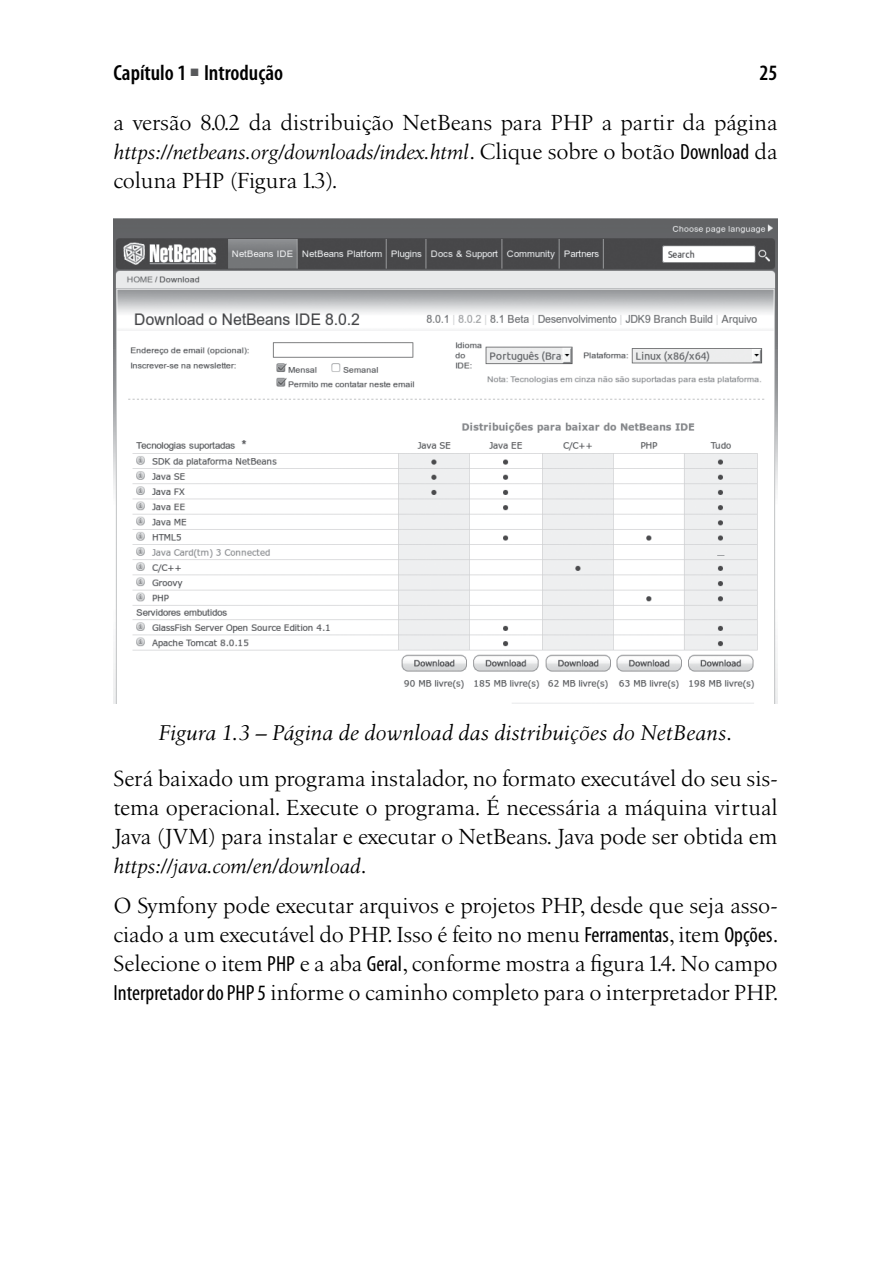
<style>
.page{position:relative;width:891px;height:1276px;background:#fff}
.page>*{position:absolute;margin:0;border:0;box-sizing:border-box;transform-origin:0 0}
.t1{font:22.6px/29px "Birka LT Pro";color:#000;text-align:justify}
.t2{font:italic 22px "Birka LT Pro";letter-spacing:.005em;color:#000}
.t3{font:600 condensed 22px "Myriad Pro";color:#000}
.t4{font:italic 21px "Birka LT Pro";color:#000}
.s1{font-style:normal;font-size:22.6px}
.s2{font-family:"Myriad Pro";font-style:normal;font-stretch:condensed;font-size:22px}
.s3{font-family:"Myriad Pro";font-stretch:condensed;font-size:22px}
</style>
<div class="page">
<img style="left:113px;top:218px;width:664px;height:485px">
<p class="t3" style="left:113px;top:59px;width:171px">Capítulo 1 <sup>■</sup> Introdução</p>
<p class="t3" style="left:759px;top:59px;width:19px">25</p>
<p class="t1" style="left:113px;top:108px;width:665px">a versão 8.0.2 da distribuição NetBeans para PHP a partir da página</p>
<p class="t4" style="left:113px;top:140px;width:665px">https://netbeans.org/downloads/index.html<span class="s1">. Clique sobre o botão</span> <span class="s2">Download</span> <span class="s1">da</span></p>
<p class="t1" style="left:113px;top:166px;width:225px">coluna PHP (Figura 1.3).</p>
<p class="t2" style="left:158px;top:720px;width:575px">Figura 1.3 – Página de download das distribuições do NetBeans.</p>
<p class="t1" style="left:113px;top:764px;width:665px">Será baixado um programa instalador, no formato executável do seu sis&shy;tema operacional. Execute o programa. É necessária a máquina virtual Java (JVM) para instalar e executar o NetBeans. Java pode ser obtida em</p>
<p class="t4" style="left:113px;top:854px;width:254px">https://java.com/en/download<span class="s1">.</span></p>
<p class="t1" style="left:113px;top:891px;width:666px">O Symfony pode executar arquivos e projetos PHP, desde que seja asso&shy;ciado a um executável do PHP. Isso é feito no menu <span class="s3">Ferramentas</span>, item <span class="s3">Opções</span>.<br>Selecione o item <span class="s3">PHP</span> e a aba <span class="s3">Geral</span>, conforme mostra a figura 1.4. No campo <span class="s3">Interpretador do PHP 5</span> informe o caminho completo para o interpretador PHP.</p>
</div>
